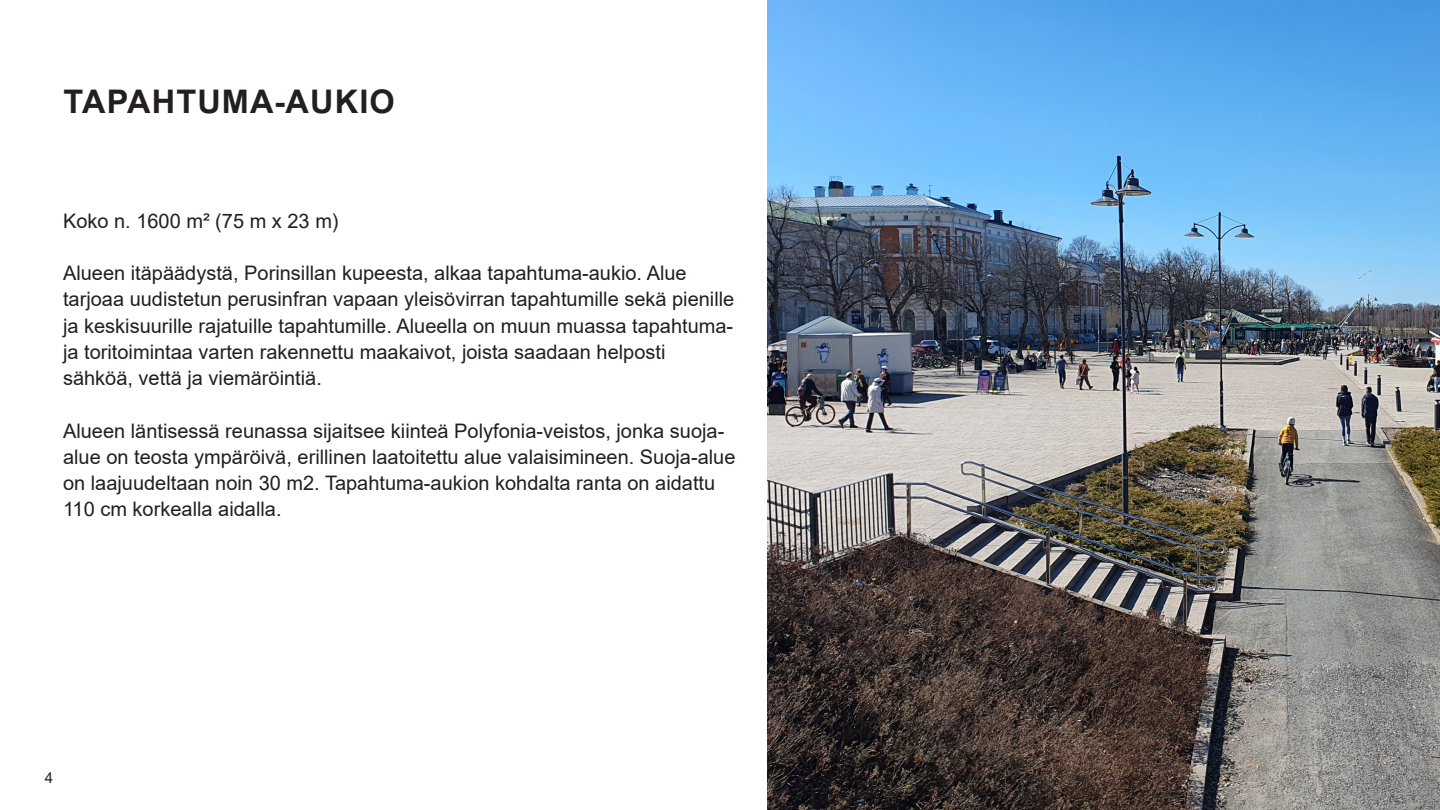
<style>
.page{position:relative;width:1440px;height:810px;background:#fff}
.page>*{position:absolute;margin:0;border:0;box-sizing:border-box;transform-origin:0 0}
.Perusotsikko{font:700 32.5px "Arial";letter-spacing:.035em;color:#231f20}
.Normiteksti{font:20px/26.2px "Arial";color:#231f20}
.t1{font:15px "Arial";color:#231f20}
</style>
<div class="page">
<img style="left:768px;top:0;width:672px;height:810px">
<p class="Perusotsikko" style="left:64px;top:79px;width:333px">TAPAHTUMA-AUKIO</p>
<p class="Normiteksti" style="left:63px;top:207px;width:277px">Koko n. 1600 m² (75 m x 23 m)</p>
<p class="Normiteksti" style="left:63px;top:260px;width:673px">Alueen itäpäädystä, Porinsillan kupeesta, alkaa tapahtuma-aukio. Alue tarjoaa uudistetun perusinfran vapaan yleisövirran tapahtumille sekä pienille ja keskisuurille rajatuille tapahtumille. Alueella on muun muassa tapahtuma&shy;ja toritoimintaa varten rakennettu maakaivot, joista saadaan helposti sähköä, vettä ja viemäröintiä.</p>
<p class="Normiteksti" style="left:63px;top:417px;width:674px">Alueen läntisessä reunassa sijaitsee kiinteä Polyfonia-veistos, jonka suoja&shy;alue on teosta ympäröivä, erillinen laatoitettu alue valaisimineen. Suoja-alue on laajuudeltaan noin 30 m2. Tapahtuma-aukion kohdalta ranta on aidattu 110 cm korkealla aidalla.</p>
<p class="t1" style="left:45px;top:767px;width:10px">4</p>
</div>
